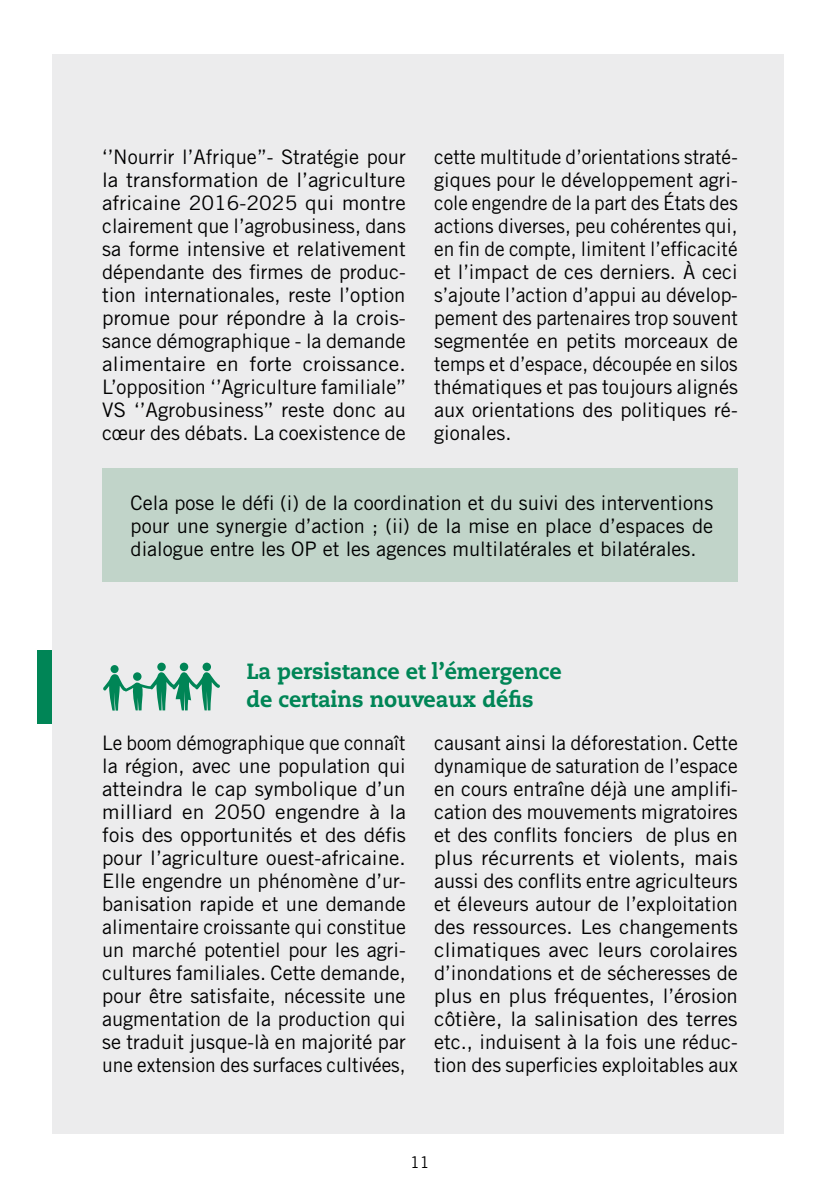
<style>
.page{position:relative;width:840px;height:1191px;background:#fff}
.page>*{position:absolute;margin:0;border:0;box-sizing:border-box;transform-origin:0 0}
.t1{font:800 22px/28px "Caecilia LT Std";letter-spacing:-.005em;color:#008556}
.t2{font:20px/23px "Trade Gothic";color:#000;text-align:justify}
.t3{font:20px/23px "Trade Gothic";color:#000;text-align:justify;scale:.95 1}
.t4{font:20px/23px "Trade Gothic";color:#000;text-align:justify;scale:.96 1}
.t5{font:16px "Trade Gothic";color:#000}
</style>
<div class="page">
<div style="left:38px;top:650px;width:667px;height:73px;background:#008556"></div>
<div style="left:52px;top:54px;width:726px;height:1079px;background:#ececed"></div>
<div style="left:102px;top:468px;width:635px;height:113px;background:#c1d4c9"></div>
<svg style="left:103px;top:662px;width:117px;height:48px"></svg>
<p class="t2" style="left:102px;top:145px;width:305px">‘’Nourrir l’Afrique’’- Stratégie pour la transformation de l’agriculture africaine 2016-2025 qui montre clairement que l’agrobusiness, dans sa forme intensive et relativement dépendante des firmes de produc&shy;tion internationales, reste l’option promue pour répondre à la crois&shy;sance démographique - la demande alimentaire en forte croissance.<br>L’opposition ‘’Agriculture familiale’’ VS ‘’Agrobusiness’’ reste donc au cœur des débats. La coexistence de</p>
<p class="t4" style="left:434px;top:145px;width:318px">cette multitude d’orientations straté&shy;giques pour le développement agri&shy;cole engendre de la part des États des actions diverses, peu cohérentes qui, en fin de compte, limitent l’efficacité et l’impact de ces derniers. À ceci s’ajoute l’action d’appui au dévelop&shy;pement des partenaires trop souvent segmentée en petits morceaux de temps et d’espace, découpée en silos thématiques et pas toujours alignés aux orientations des politiques ré&shy;gionales.</p>
<p class="t2" style="left:130px;top:491px;width:584px">Cela pose le défi (i) de la coordination et du suivi des interventions pour une synergie d’action ; (ii) de la mise en place d’espaces de dialogue entre les OP et les agences multilatérales et bilatérales.</p>
<p class="t1" style="left:246px;top:657px;width:317px">La persistance et l’émergence de certains nouveaux défis</p>
<p class="t3" style="left:102px;top:731px;width:321px">Le boom démographique que connaît la région, avec une population qui atteindra le cap symbolique d’un milliard en 2050 engendre à la fois des opportunités et des défis pour l’agriculture ouest-africaine.<br>Elle engendre un phénomène d’ur&shy;banisation rapide et une demande alimentaire croissante qui constitue un marché potentiel pour les agri&shy;cultures familiales. Cette demande, pour être satisfaite, nécessite une augmentation de la production qui se traduit jusque-là en majorité par une extension des surfaces cultivées,</p>
<p class="t2" style="left:434px;top:731px;width:305px">causant ainsi la déforestation. Cette dynamique de saturation de l’espace en cours entraîne déjà une amplifi&shy;cation des mouvements migratoires et des conflits fonciers de plus en plus récurrents et violents, mais aussi des conflits entre agriculteurs et éleveurs autour de l’exploitation des ressources. Les changements climatiques avec leurs corolaires d’inondations et de sécheresses de plus en plus fréquentes, l’érosion côtière, la salinisation des terres etc., induisent à la fois une réduc&shy;tion des superficies exploitables aux</p>
<p class="t5" style="left:410px;top:1152px;width:21px">11</p>
</div>
